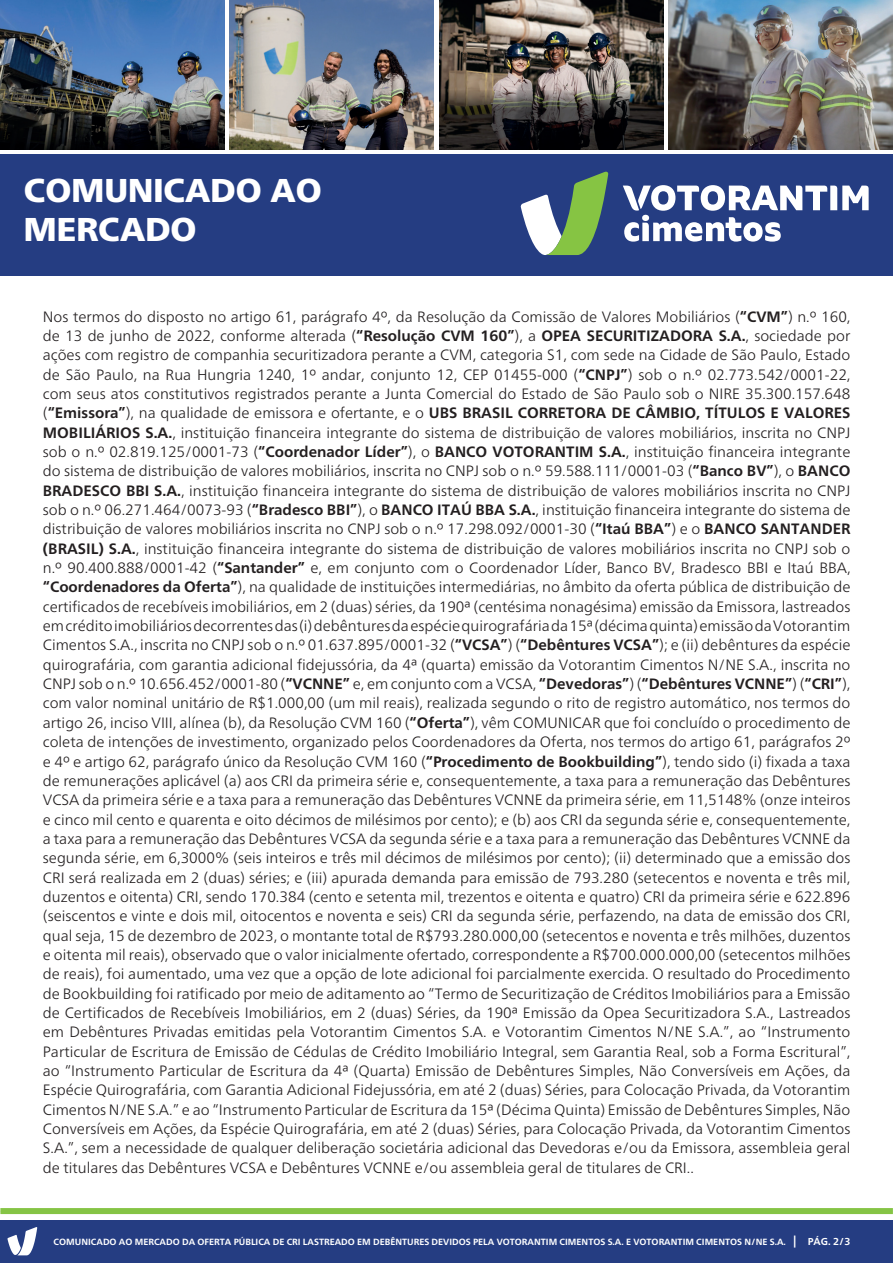
<style>
.page{position:relative;width:893px;height:1263px;background:#fff}
.page>*{position:absolute;margin:0;border:0;box-sizing:border-box;transform-origin:0 0}
.t1{font:900 33px/39.6px "Frutiger Neue LT";color:#fff}
.t2{font:300 15px/19.4px "Frutiger Neue LT";color:#231f20;text-align:justify}
.t3{font:700 9px "Frutiger Neue LT";color:#fff}
.s1{font-weight:700}
.s2{font-size:12px}
.s3{font-size:10.05px}
</style>
<div class="page">
<div style="left:0;top:1208px;width:893px;height:6px;background:#85c445"></div>
<div style="left:0;top:154px;width:893px;height:122px;background:#253d82"></div>
<svg style="left:623px;top:185px;width:246px;height:57px"></svg>
<svg style="left:520px;top:171px;width:88px;height:84px"></svg>
<div style="left:0;top:1220px;width:893px;height:42px;background:#253d82"></div>
<svg style="left:7px;top:1227px;width:30px;height:28px"></svg>
<img style="left:0;top:0;width:225px;height:149px">
<img style="left:439px;top:0;width:224px;height:149px">
<img style="left:230px;top:0;width:204px;height:149px">
<img style="left:669px;top:0;width:224px;height:149px">
<h1 class="t1" style="left:24px;top:170px;width:299px">COMUNICADO AO<br>MERCADO</h1>
<p class="t2" style="left:43px;top:307px;width:809px">Nos termos do disposto no artigo 61, parágrafo 4º, da Resolução da Comissão de Valores Mobiliários (<span class="s1">“CVM”</span>) n.º 160, de 13 de junho de 2022, conforme alterada (<span class="s1">“Resolução CVM 160”</span>), a <span class="s1">OPEA SECURITIZADORA S.A.</span>, sociedade por ações com registro de companhia securitizadora perante a CVM, categoria S1, com sede na Cidade de São Paulo, Estado de São Paulo, na Rua Hungria 1240, 1º andar, conjunto 12, CEP 01455-000 (<span class="s1">“CNPJ”</span>) sob o n.º 02.773.542/0001-22, com seus atos constitutivos registrados perante a Junta Comercial do Estado de São Paulo sob o NIRE 35.300.157.648 (<span class="s1">“Emissora”</span>), na qualidade de emissora e ofertante, e o <span class="s1">UBS BRASIL CORRETORA DE CÂMBIO, TÍTULOS E VALORES MOBILIÁRIOS S.A.</span>, instituição financeira integrante do sistema de distribuição de valores mobiliários, inscrita no CNPJ sob o n.º 02.819.125/0001-73 (<span class="s1">“Coordenador Líder”</span>), o <span class="s1">BANCO VOTORANTIM S.A.</span>, instituição financeira integrante do sistema de distribuição de valores mobiliários, inscrita no CNPJ sob o n.º 59.588.111/0001-03 (<span class="s1">“Banco BV”</span>), o <span class="s1">BANCO BRADESCO BBI S.A.</span>, instituição financeira integrante do sistema de distribuição de valores mobiliários inscrita no CNPJ sob o n.º 06.271.464/0073-93 (<span class="s1">“Bradesco BBI”</span>), o <span class="s1">BANCO ITAÚ BBA S.A.</span>, instituição financeira integrante do sistema de distribuição de valores mobiliários inscrita no CNPJ sob o n.º 17.298.092/0001-30 (<span class="s1">“Itaú BBA”</span>) e o <span class="s1">BANCO SANTANDER (BRASIL) S.A.</span>, instituição financeira integrante do sistema de distribuição de valores mobiliários inscrita no CNPJ sob o n.º 90.400.888/0001-42 (<span class="s1">“Santander”</span> e, em conjunto com o Coordenador Líder, Banco BV, Bradesco BBI e Itaú BBA, <span class="s1">“Coordenadores da Oferta”</span>), na qualidade de instituições intermediárias, no âmbito da oferta pública de distribuição de certificados de recebíveis imobiliários, em 2 (duas) séries, da 190ª (centésima nonagésima) emissão da Emissora, lastreados em crédito imobiliários decorrentes das (i) debêntures da espécie quirografária da 15ª (décima quinta) emissão da Votorantim Cimentos S.A., inscrita no CNPJ sob o n.º 01.637.895/0001-32 (<span class="s1">“VCSA”</span>) (<span class="s1">“Debêntures VCSA”</span>); e (ii) debêntures da espécie quirografária, com garantia adicional fidejussória, da 4ª (quarta) emissão da Votorantim Cimentos N/NE S.A., inscrita no CNPJ sob o n.º 10.656.452/0001-80 (<span class="s1">“VCNNE”</span> e, em conjunto com a VCSA, <span class="s1">“Devedoras”</span>) (<span class="s1">“Debêntures VCNNE”</span>) (<span class="s1">“CRI”</span>), com valor nominal unitário de R$1.000,00 (um mil reais), realizada segundo o rito de registro automático, nos termos do artigo 26, inciso VIII, alínea (b), da Resolução CVM 160 (<span class="s1">“Oferta”</span>), vêm COMUNICAR que foi concluído o procedimento de coleta de intenções de investimento, organizado pelos Coordenadores da Oferta, nos termos do artigo 61, parágrafos 2º e 4º e artigo 62, parágrafo único da Resolução CVM 160 (<span class="s1">“Procedimento de Bookbuilding”</span>), tendo sido (i) fixada a taxa de remunerações aplicável (a) aos CRI da primeira série e, consequentemente, a taxa para a remuneração das Debêntures VCSA da primeira série e a taxa para a remuneração das Debêntures VCNNE da primeira série, em 11,5148% (onze inteiros e cinco mil cento e quarenta e oito décimos de milésimos por cento); e (b) aos CRI da segunda série e, consequentemente, a taxa para a remuneração das Debêntures VCSA da segunda série e a taxa para a remuneração das Debêntures VCNNE da segunda série, em 6,3000% (seis inteiros e três mil décimos de milésimos por cento); (ii) determinado que a emissão dos CRI será realizada em 2 (duas) séries; e (iii) apurada demanda para emissão de 793.280 (setecentos e noventa e três mil, duzentos e oitenta) CRI, sendo 170.384 (cento e setenta mil, trezentos e oitenta e quatro) CRI da primeira série e 622.896 (seiscentos e vinte e dois mil, oitocentos e noventa e seis) CRI da segunda série, perfazendo, na data de emissão dos CRI, qual seja, 15 de dezembro de 2023, o montante total de R$793.280.000,00 (setecentos e noventa e três milhões, duzentos e oitenta mil reais), observado que o valor inicialmente ofertado, correspondente a R$700.000.000,00 (setecentos milhões de reais), foi aumentado, uma vez que a opção de lote adicional foi parcialmente exercida. O resultado do Procedimento de Bookbuilding foi ratificado por meio de aditamento ao “Termo de Securitização de Créditos Imobiliários para a Emissão de Certificados de Recebíveis Imobiliários, em 2 (duas) Séries, da 190ª Emissão da Opea Securitizadora S.A., Lastreados em Debêntures Privadas emitidas pela Votorantim Cimentos S.A. e Votorantim Cimentos N/NE S.A.”, ao “Instrumento Particular de Escritura de Emissão de Cédulas de Crédito Imobiliário Integral, sem Garantia Real, sob a Forma Escritural”, ao “Instrumento Particular de Escritura da 4ª (Quarta) Emissão de Debêntures Simples, Não Conversíveis em Ações, da Espécie Quirografária, com Garantia Adicional Fidejussória, em até 2 (duas) Séries, para Colocação Privada, da Votorantim Cimentos N/NE S.A.” e ao “Instrumento Particular de Escritura da 15ª (Décima Quinta) Emissão de Debêntures Simples, Não Conversíveis em Ações, da Espécie Quirografária, em até 2 (duas) Séries, para Colocação Privada, da Votorantim Cimentos S.A.”, sem a necessidade de qualquer deliberação societária adicional das Devedoras e/ou da Emissora, assembleia geral de titulares das Debêntures VCSA e Debêntures VCNNE e/ou assembleia geral de titulares de CRI..</p>
<p class="t3" style="left:54px;top:1236px;width:798px">COMUNICADO AO MERCADO DA OFERTA PÚBLICA DE CRI LASTREADO EM DEBÊNTURES DEVIDOS PELA VOTORANTIM CIMENTOS S.A. E VOTORANTIM CIMENTOS N/NE S.A. <span class="s2">|</span> <span class="s3">PÁG. 2/3</span></p>
</div>
